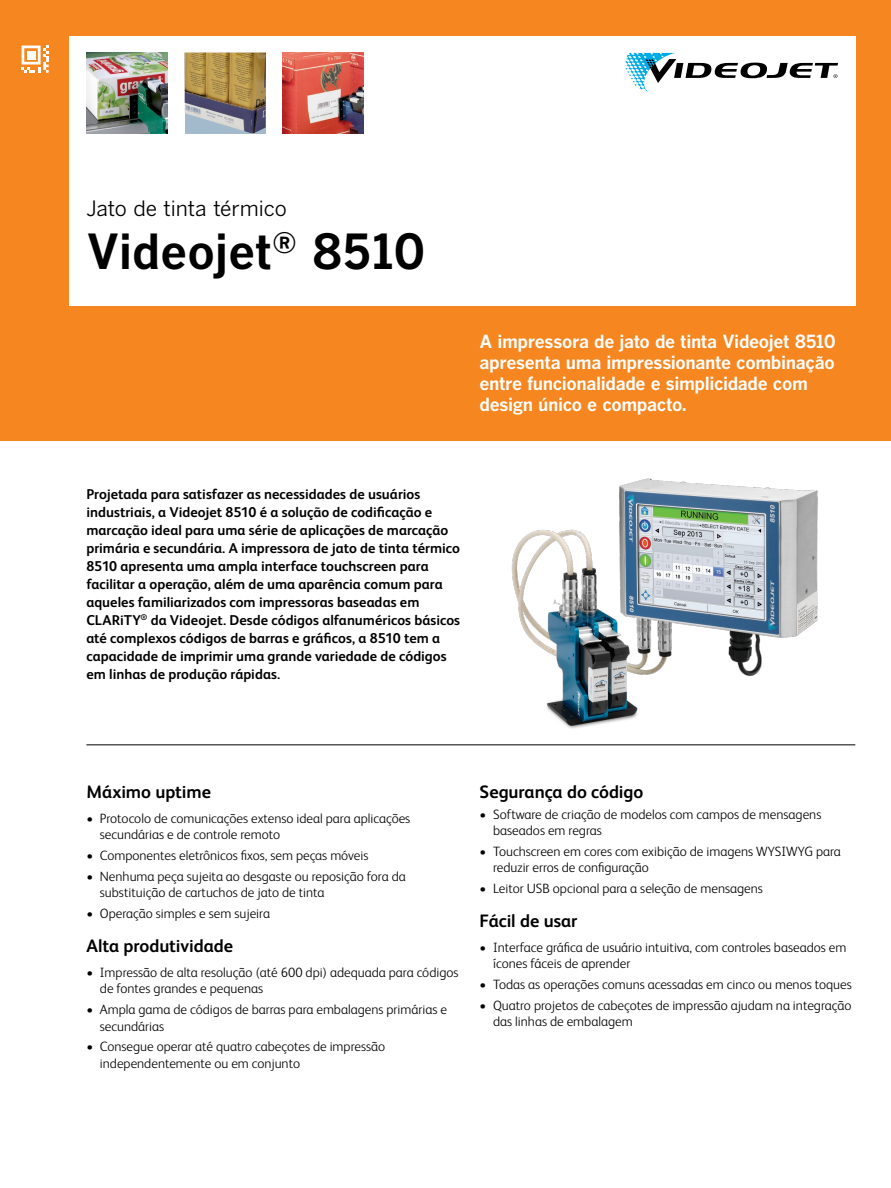
<style>
.page{position:relative;width:891px;height:1188px;background:#fff}
.page>*{position:absolute;margin:0;border:0;box-sizing:border-box;transform-origin:0 0}
.t1{font:700 48px "Benton Gothic";color:#000}
.t2{font:21px "Benton Gothic";letter-spacing:-.01em;color:#000}
.t3{font:700 18px/21px "Benton Gothic";letter-spacing:-.02em;color:#fff}
.t4{font:700 18px "FS Albert Pro";letter-spacing:-.005em;color:#000}
.t5{font:700 14.25px/18px "FS Albert Pro";color:#000}
.t6{font:300 13.5px/16.5px "FS Albert Pro";color:#000}
</style>
<div class="page">
<div style="left:0;top:0;width:891px;height:441px;background:#f6861f"></div>
<div style="left:69px;top:36px;width:786px;height:270px;background:#fff"></div>
<svg style="left:22px;top:46px;width:27px;height:27px"></svg>
<svg style="left:625px;top:53px;width:213px;height:39px"></svg>
<img style="left:185px;top:53px;width:81px;height:80px">
<img style="left:511px;top:478px;width:307px;height:251px">
<img style="left:283px;top:53px;width:81px;height:81px">
<img style="left:86px;top:53px;width:81px;height:81px">
<hr style="left:86px;top:744px;width:769px;height:1px;background:#000">
<h2 class="t2" style="left:86px;top:197px;width:202px">Jato de tinta térmico</h2>
<h1 class="t1" style="left:86px;top:224px;width:341px">Videojet<sup>®</sup> 8510</h1>
<h3 class="t3" style="left:480px;top:332px;width:358px">A impressora de jato de tinta Videojet 8510 apresenta uma impressionante combinação entre funcionalidade e simplicidade com design único e compacto.</h3>
<p class="t5" style="left:86px;top:484px;width:375px">Projetada para satisfazer as necessidades de usuários industriais, a Videojet 8510 é a solução de codificação e marcação ideal para uma série de aplicações de marcação primária e secundária. A impressora de jato de tinta térmico 8510 apresenta uma ampla interface touchscreen para facilitar a operação, além de uma aparência comum para aqueles familiarizados com impressoras baseadas em CLARiTY<sup>®</sup> da Videojet. Desde códigos alfanuméricos básicos até complexos códigos de barras e gráficos, a 8510 tem a capacidade de imprimir uma grande variedade de códigos em linhas de produção rápidas.</p>
<h3 class="t4" style="left:86px;top:779px;width:126px">Máximo uptime</h3>
<p class="t6" style="left:100px;top:809px;width:312px;text-indent:-14px">• Protocolo de comunicações extenso ideal para aplicações secundárias e de controle remoto</p>
<p class="t6" style="left:86px;top:846px;width:284px">• Componentes eletrônicos fixos, sem peças móveis</p>
<p class="t6" style="left:100px;top:867px;width:307px;text-indent:-14px">• Nenhuma peça sujeita ao desgaste ou reposição fora da substituição de cartuchos de jato de tinta</p>
<p class="t6" style="left:86px;top:904px;width:185px">• Operação simples e sem sujeira</p>
<h3 class="t4" style="left:86px;top:933px;width:148px">Alta produtividade</h3>
<p class="t6" style="left:100px;top:963px;width:360px;text-indent:-14px">• Impressão de alta resolução (até 600 dpi) adequada para códigos de fontes grandes e pequenas</p>
<p class="t6" style="left:100px;top:1000px;width:349px;text-indent:-14px">• Ampla gama de códigos de barras para embalagens primárias e secundárias</p>
<p class="t6" style="left:100px;top:1038px;width:287px;text-indent:-14px">• Consegue operar até quatro cabeçotes de impressão independentemente ou em conjunto</p>
<h3 class="t4" style="left:480px;top:779px;width:165px">Segurança do código</h3>
<p class="t6" style="left:493px;top:805px;width:330px;text-indent:-14px">• Software de criação de modelos com campos de mensagens baseados em regras</p>
<p class="t6" style="left:493px;top:842px;width:349px;text-indent:-14px">• Touchscreen em cores com exibição de imagens WYSIWYG para reduzir erros de configuração</p>
<p class="t6" style="left:480px;top:879px;width:285px">• Leitor USB opcional para a seleção de mensagens</p>
<h3 class="t4" style="left:480px;top:908px;width:99px">Fácil de usar</h3>
<p class="t6" style="left:493px;top:938px;width:355px;text-indent:-14px">• Interface gráfica de usuário intuitiva, com controles baseados em ícones fáceis de aprender</p>
<p class="t6" style="left:480px;top:975px;width:374px">• Todas as operações comuns acessadas em cinco ou menos toques</p>
<p class="t6" style="left:493px;top:996px;width:360px;text-indent:-14px">• Quatro projetos de cabeçotes de impressão ajudam na integração das linhas de embalagem</p>
</div>
